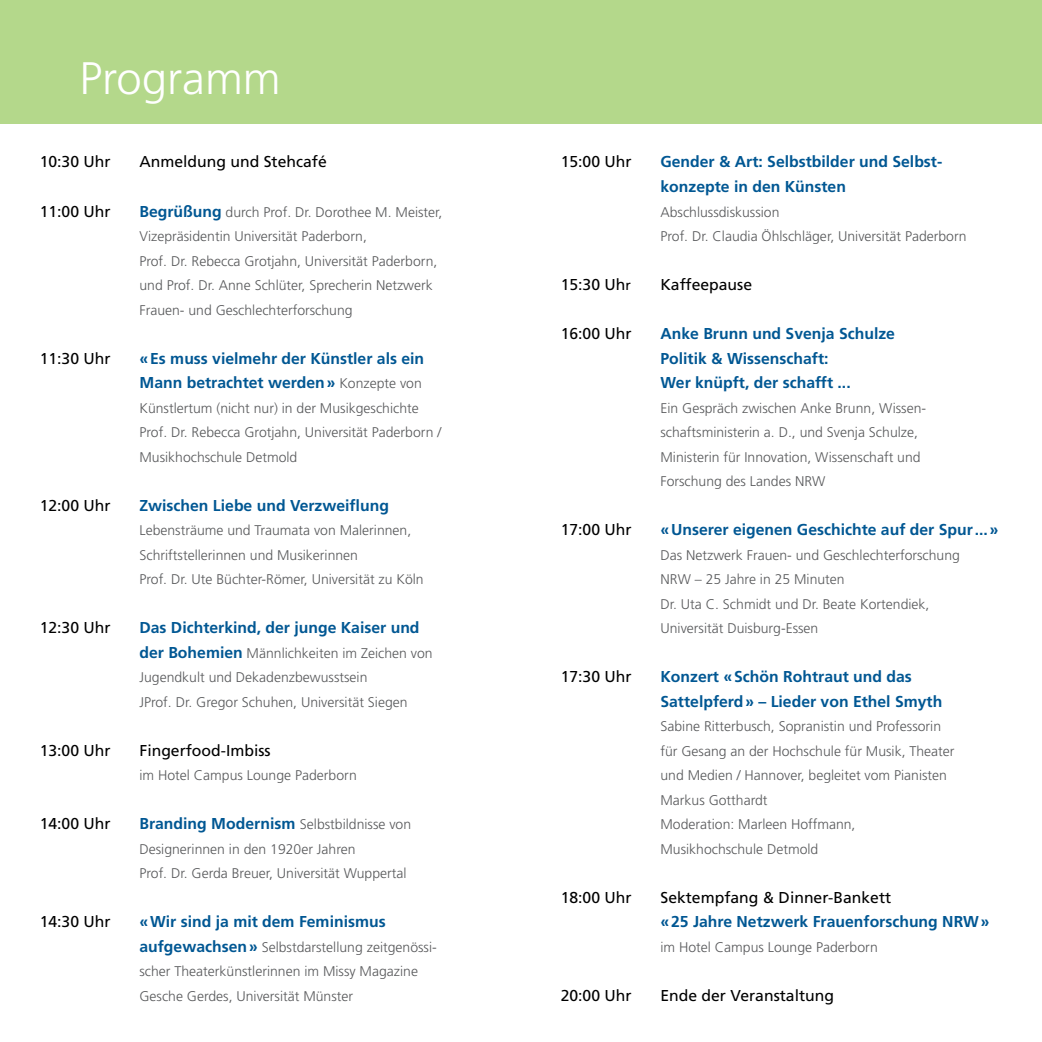
<style>
.page{position:relative;width:1042px;height:1042px;background:#fff}
.page>*{position:absolute;margin:0;border:0;box-sizing:border-box;transform-origin:0 0}
.t1{font:300 45.5px "Frutiger";color:#fff}
.t2{font:700 15.75px/24.5px "Frutiger LT Std";color:#005793}
.t3{font:15.75px "Frutiger LT Std";color:#000}
.t4{font:300 14px/24.5px "Frutiger LT Std";color:#58595b}
.s1{font-weight:700;font-size:15.75px;color:#005793}
.s2{font-weight:300;font-size:14px;color:#58595b}
.s3{font-size:14px}
</style>
<div class="page">
<div style="left:0;top:0;width:546px;height:123px;background:#b4d88b"></div>
<div style="left:496px;top:0;width:546px;height:123px;background:#b4d88b"></div>
<h1 class="t1" style="left:79px;top:52px;width:203px">Programm</h1>
<p class="t3" style="left:40px;top:153px;width:72px">10:30 Uhr</p>
<p class="t3" style="left:139px;top:153px;width:189px">Anmeldung und Stehcafé</p>
<p class="t3" style="left:40px;top:202px;width:72px">11:00 Uhr</p>
<p class="t4" style="left:139px;top:200px;width:304px"><span class="s1">Begrüßung</span> durch Prof. Dr. Dorothee M. Meister, Vizepräsidentin Universität Paderborn,<br>Prof. Dr. Rebecca Grotjahn, Universität Paderborn, und Prof. Dr. Anne Schlüter, Sprecherin Netzwerk Frauen- und Geschlechterforschung</p>
<p class="t3" style="left:40px;top:349px;width:72px">11:30 Uhr</p>
<p class="t2" style="left:139px;top:346px;width:286px">«Es muss vielmehr der Künstler als ein<br>Mann betrachtet werden» <span class="s2">Konzepte von</span></p>
<p class="t4" style="left:139px;top:396px;width:303px">Künstlertum (nicht nur) in der Musikgeschichte<br>Prof. Dr. Rebecca Grotjahn, Universität Paderborn /<br>Musikhochschule Detmold</p>
<p class="t3" style="left:40px;top:496px;width:72px">12:00 Uhr</p>
<p class="t2" style="left:139px;top:493px;width:251px">Zwischen Liebe und Verzweiflung</p>
<p class="t4" style="left:139px;top:518px;width:286px">Lebensträume und Traumata von Malerinnen,<br>Schriftstellerinnen und Musikerinnen<br>Prof. Dr. Ute Büchter-Römer, Universität zu Köln</p>
<p class="t3" style="left:40px;top:618px;width:72px">12:30 Uhr</p>
<p class="t2" style="left:139px;top:615px;width:282px">Das Dichterkind, der junge Kaiser und</p>
<p class="t4" style="left:139px;top:641px;width:295px"><span class="s1">der Bohemien</span> Männlichkeiten im Zeichen von<br>Jugendkult und Dekadenzbewusstsein<br>JProf. Dr. Gregor Schuhen, Universität Siegen</p>
<p class="t3" style="left:40px;top:741px;width:72px">13:00 Uhr</p>
<p class="t3" style="left:139px;top:741px;width:133px">Fingerfood-Imbiss</p>
<p class="t4" style="left:139px;top:763px;width:219px">im Hotel Campus Lounge Paderborn</p>
<p class="t3" style="left:40px;top:814px;width:72px">14:00 Uhr</p>
<p class="t4" style="left:139px;top:812px;width:273px"><span class="s1">Branding Modernism</span> Selbstbildnisse von<br>Designerinnen in den 1920er Jahren<br>Prof. Dr. Gerda Breuer, Universität Wuppertal</p>
<p class="t3" style="left:40px;top:912px;width:72px">14:30 Uhr</p>
<p class="t2" style="left:139px;top:909px;width:248px">«Wir sind ja mit dem Feminismus</p>
<p class="t4" style="left:139px;top:935px;width:299px"><span class="s1">aufgewachsen»</span> Selbstdarstellung zeitgenössi&shy;scher Theaterkünstlerinnen im Missy Magazine<br>Gesche Gerdes, Universität Münster</p>
<p class="t3" style="left:561px;top:153px;width:72px">15:00 Uhr</p>
<p class="t2" style="left:660px;top:150px;width:283px">Gender &amp; Art: Selbstbilder und Selbst&shy;konzepte in den Künsten</p>
<p class="t4" style="left:660px;top:200px;width:308px">Abschlussdiskussion<br>Prof. Dr. Claudia Öhlschläger, Universität Paderborn</p>
<p class="t3" style="left:561px;top:275px;width:72px">15:30 Uh<span class="s3">r</span></p>
<p class="t3" style="left:660px;top:275px;width:93px">Kaffeepause</p>
<p class="t3" style="left:561px;top:324px;width:72px">16:00 Uhr</p>
<p class="t2" style="left:660px;top:321px;width:236px">Anke Brunn und Svenja Schulze<br>Politik &amp; Wissenschaft:<br>Wer knüpft, der schafft ...</p>
<p class="t4" style="left:660px;top:396px;width:267px">Ein Gespräch zwischen Anke Brunn, Wissen&shy;schaftsministerin a. D., und Svenja Schulze, Ministerin für Innovation, Wissenschaft und Forschung des Landes NRW</p>
<p class="t3" style="left:561px;top:520px;width:72px">17:00 Uhr</p>
<p class="t2" style="left:660px;top:517px;width:340px">«Unserer eigenen Geschichte auf der Spur...»</p>
<p class="t4" style="left:660px;top:543px;width:301px">Das Netzwerk Frauen- und Geschlechterforschung NRW – 25 Jahre in 25 Minuten<br>Dr. Uta C. Schmidt und Dr. Beate Kortendiek, Universität Duisburg-Essen</p>
<p class="t3" style="left:561px;top:667px;width:72px">17:30 Uhr</p>
<p class="t2" style="left:660px;top:664px;width:283px">Konzert «Schön Rohtraut und das<br>Sattelpferd» – Lieder von Ethel Smyth</p>
<p class="t4" style="left:660px;top:714px;width:296px">Sabine Ritterbusch, Sopranistin und Professorin für Gesang an der Hochschule für Musik, Theater und Medien / Hannover, begleitet vom Pianisten Markus Gotthardt<br>Moderation: Marleen Hoffmann, Musikhochschule Detmold</p>
<p class="t3" style="left:561px;top:888px;width:72px">18:00 Uhr</p>
<p class="t3" style="left:660px;top:888px;width:232px">Sektempfang &amp; Dinner-Bankett</p>
<p class="t2" style="left:660px;top:909px;width:330px">«25 Jahre Netzwerk Frauenforschung NRW»</p>
<p class="t4" style="left:660px;top:935px;width:219px">im Hotel Campus Lounge Paderborn</p>
<p class="t3" style="left:561px;top:986px;width:72px">20:00 Uhr</p>
<p class="t3" style="left:660px;top:986px;width:175px">Ende der Veranstaltung</p>
</div>
